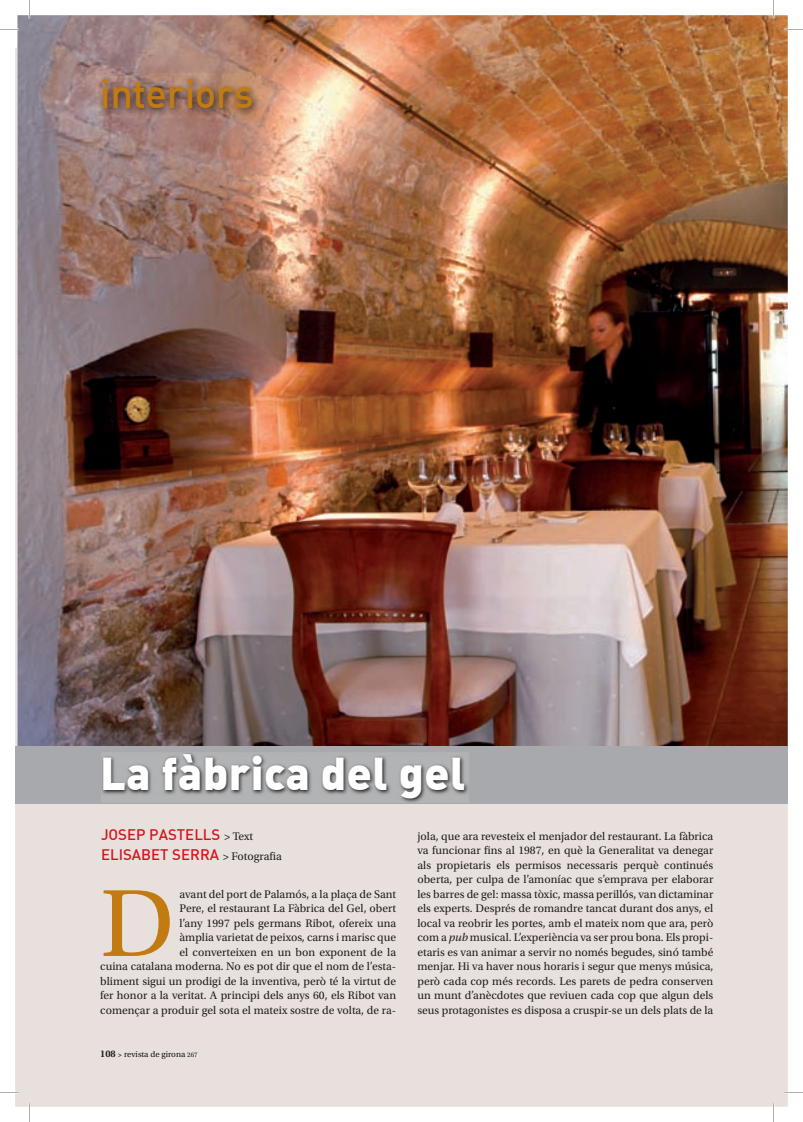
<style>
.page{position:relative;width:803px;height:1122px;background:#fff}
.page>*{position:absolute;margin:0;border:0;box-sizing:border-box;transform-origin:0 0}
.t1{font:100.5px "Utopia Std";color:#c27b11}
.t2{font:45px "DIN Black Alternate";letter-spacing:.01em;color:#fff}
.t3{font:40px "DIN Medium Alternate";letter-spacing:-.01em;color:#c27b11}
.t4{font:15px/20px "DIN Medium Alternate";color:#d2161e}
.t5{font:11.62px/14.5px "Utopia Std";color:#231f20;text-align:right}
.t6{font:8.75px "Utopia Std";color:#231f20}
.s1{font-family:"Utopia Std";font-size:11.62px;color:#231f20}
.s2{font-weight:600;font-size:10px}
.s3{font-weight:600;font-size:7.5px}
.s4{font-size:6.88px}
.s5{font-style:italic}
</style>
<div class="page">
<div style="left:15px;top:48px;width:773px;height:1059px;background:#e8e0dc"></div>
<div style="left:101px;top:1051px;width:15px;height:6px;background:#e8e0dc"></div>
<svg style="left:118px;top:1054px;width:4px;height:3px"></svg>
<div style="left:124px;top:1051px;width:61px;height:8px;background:#e8e0dc"></div>
<hr style="left:187px;top:1053px;width:10px;height:4px;background:#e8e0dc">
<img style="left:17px;top:15px;width:771px;height:731px">
<img style="left:96px;top:73px;width:164px;height:44px">
<div style="left:15px;top:746px;width:773px;height:57px;background:#a8a9ad"></div>
<img style="left:102px;top:753px;width:366px;height:49px">
<svg style="left:773px;top:0;width:1px;height:19px"></svg>
<svg style="left:29px;top:0;width:1px;height:19px"></svg>
<svg style="left:784px;top:29px;width:19px;height:1px"></svg>
<svg style="left:0;top:29px;width:19px;height:1px"></svg>
<svg style="left:784px;top:1092px;width:19px;height:1px"></svg>
<svg style="left:0;top:1092px;width:19px;height:1px"></svg>
<svg style="left:773px;top:1103px;width:1px;height:19px"></svg>
<svg style="left:29px;top:1103px;width:1px;height:19px"></svg>
<h3 class="t3" style="left:100px;top:68px;width:155px">interiors</h3>
<h2 class="t2" style="left:100px;top:743px;width:367px">La fàbrica del gel</h2>
<p class="t4" style="left:101px;top:823px;width:182px">JOSEP PASTELLS <span class="s1">&gt; Text<br></span>ELISABET SERRA <span class="s1">&gt; Fotografia</span></p>
<p class="t5" style="left:100px;top:887px;width:297px">avant del port de Palamós, a la plaça de Sant<br>Pere, el restaurant La Fàbrica del Gel, obert<br>l’any 1997 pels germans Ribot, ofereix una<br>àmplia varietat de peixos, carns i marisc que<br>el converteixen en un bon exponent de la<br>cuina catalana moderna. No es pot dir que el nom de l’esta&shy;bliment sigui un prodigi de la inventiva, però té la virtut de fer honor a la veritat. A principi dels anys 60, els Ribot van començar a produir gel sota el mateix sostre de volta, de ra-</p>
<h1 class="t1" style="left:100px;top:869px;width:76px">D</h1>
<p class="t6" style="left:100px;top:1050px;width:99px"><span class="s2">108</span> <span class="s3">&gt;</span> revista de girona <span class="s4">267</span></p>
<p class="t5" style="left:417px;top:829px;width:297px;text-align:justify">jola, que ara revesteix el menjador del restaurant. La fàbrica va funcionar fins al 1987, en què la Generalitat va denegar als propietaris els permisos necessaris perquè continués oberta, per culpa de l’amoníac que s’emprava per elaborar les barres de gel: massa tòxic, massa perillós, van dictaminar els experts. Després de romandre tancat durant dos anys, el local va reobrir les portes, amb el mateix nom que ara, però com a <span class="s5">pub</span> musical. L’experiència va ser prou bona. Els propi&shy;etaris es van animar a servir no només begudes, sinó també menjar. Hi va haver nous horaris i segur que menys música, però cada cop més records. Les parets de pedra conserven un munt d’anècdotes que reviuen cada cop que algun dels seus protagonistes es disposa a cruspir-se un dels plats de la</p>
</div>
